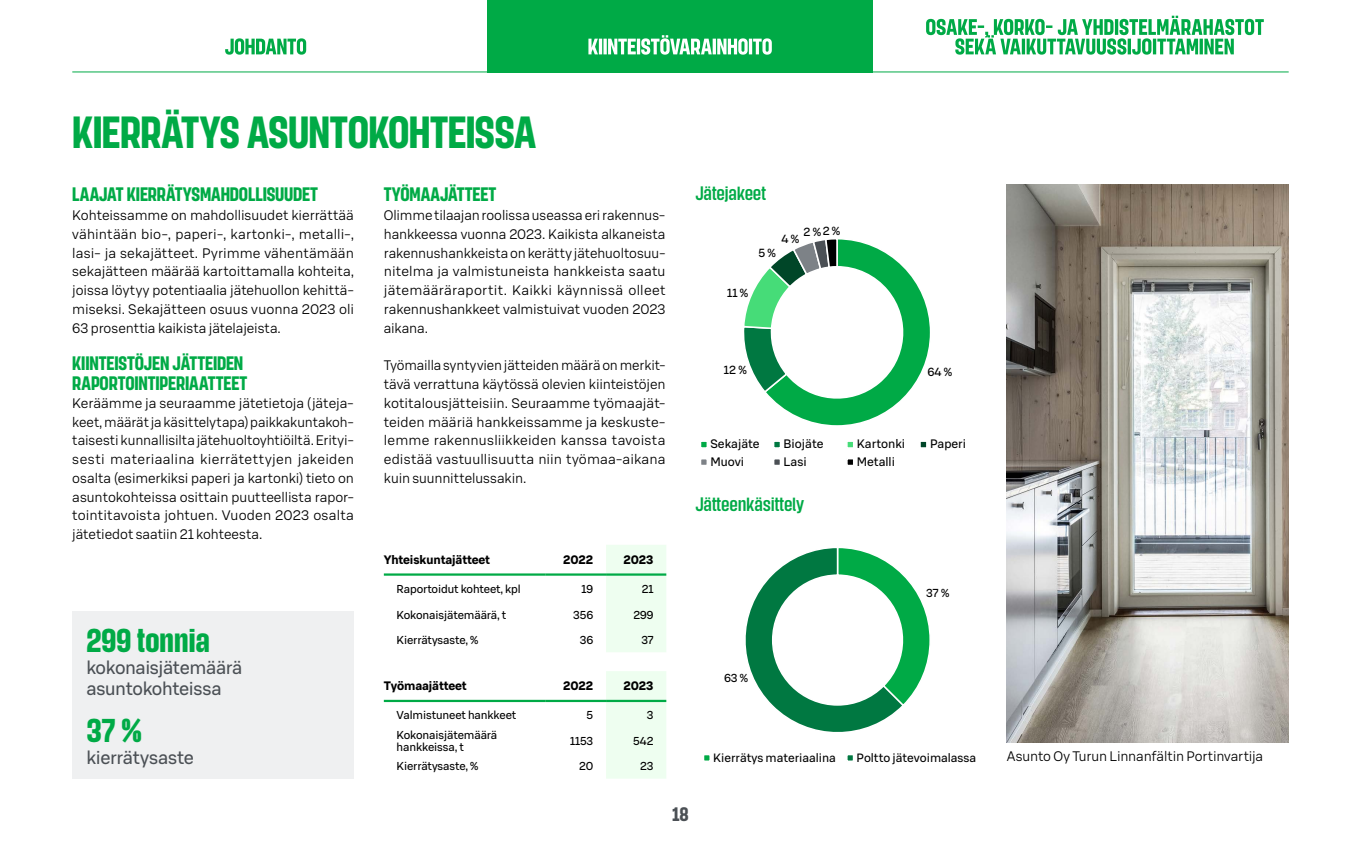
<style>
.page{position:relative;width:1361px;height:851px;background:#fff}
.page>*{position:absolute;margin:0;border:0;box-sizing:border-box;transform-origin:0 0}
.H2_Otsikko_A{font:700 45px "S Bonus Display";letter-spacing:-.01em;color:#00aa46}
.vihreä_nosto{font:700 33px "S Bonus Display";letter-spacing:-.015em;color:#00aa46}
.H3_Otsikko_B{font:700 19.5px/19.5px "S Bonus Display";letter-spacing:-.01em;color:#00aa46}
.t1{font:600 19.5px "S Bonus Display";letter-spacing:-.015em;color:#00aa46}
.t2{font:700 19.5px "S Bonus Display";color:#4b5055}
.vihreän_noston_pari{font:18px/21px "S Bonus UX";letter-spacing:-.02em;color:#4b5055}
.P_Leipis{font:300 13.5px/18.8px "S Bonus UX";letter-spacing:-.005em;color:#000;text-align:justify}
.t3{font:12px "S Bonus UX";color:#000}
.T_otsikko{font:700 12px "S Bonus UX";letter-spacing:-.01em;color:#000}
.T_ots_numerot{font:700 12px "S Bonus UX";color:#000}
.t4{font:11.85px "S Bonus UX";color:#000}
.t5{font:11.55px "S Bonus UX";color:#000}
.t6{font:11.4px "S Bonus UX";color:#000}
.T_text{font:11.25px/12.8px "S Bonus UX";letter-spacing:-.01em;color:#000}
.T_numerot{font:11.25px "S Bonus UX";letter-spacing:-.01em;color:#000}
</style>
<div class="page">
<div style="left:487px;top:0;width:386px;height:72px;background:#00aa46"></div>
<svg style="left:225px;top:38px;width:81px;height:17px"></svg>
<svg style="left:588px;top:35px;width:184px;height:20px"></svg>
<svg style="left:926px;top:16px;width:337px;height:39px"></svg>
<hr style="left:72px;top:72px;width:1216px;height:1px;background:#00aa46">
<div style="left:72px;top:610px;width:282px;height:168px;background:#eff0f1"></div>
<div style="left:606px;top:545px;width:60px;height:107px;background:#eefef0"></div>
<hr style="left:384px;top:573px;width:162px;height:2px;background:#00aa46">
<hr style="left:546px;top:573px;width:60px;height:2px;background:#00aa46">
<hr style="left:606px;top:573px;width:60px;height:2px;background:#00aa46">
<div style="left:606px;top:671px;width:60px;height:107px;background:#eefef0"></div>
<hr style="left:384px;top:699px;width:162px;height:3px;background:#00aa46">
<hr style="left:546px;top:699px;width:60px;height:3px;background:#00aa46">
<hr style="left:606px;top:699px;width:60px;height:3px;background:#00aa46">
<svg style="left:744px;top:239px;width:186px;height:187px"></svg>
<svg style="left:701px;top:441px;width:6px;height:7px"></svg>
<svg style="left:774px;top:441px;width:6px;height:7px"></svg>
<svg style="left:847px;top:441px;width:6px;height:7px"></svg>
<svg style="left:920px;top:441px;width:7px;height:7px"></svg>
<svg style="left:701px;top:459px;width:6px;height:6px"></svg>
<svg style="left:774px;top:459px;width:6px;height:6px"></svg>
<svg style="left:847px;top:459px;width:6px;height:6px"></svg>
<svg style="left:745px;top:548px;width:185px;height:184px"></svg>
<svg style="left:704px;top:755px;width:6px;height:6px"></svg>
<svg style="left:847px;top:755px;width:6px;height:6px"></svg>
<img style="left:1007px;top:184px;width:281px;height:558px">
<h2 class="H2_Otsikko_A" style="left:72px;top:104px;width:465px">KIERRÄTYS ASUNTOKOHTEISSA</h2>
<h3 class="H3_Otsikko_B" style="left:72px;top:185px;width:247px">LAAJAT KIERRÄTYSMAHDOLLISUUDET</h3>
<p class="P_Leipis" style="left:72px;top:205px;width:283px">Kohteissamme on mahdollisuudet kierrättää vähintään bio-, paperi-, kartonki-, metalli-, lasi- ja sekajätteet. Pyrimme vähentämään sekajätteen määrää kartoittamalla kohteita, joissa löytyy potentiaalia jätehuollon kehittä&shy;miseksi. Sekajätteen osuus vuonna 2023 oli 63 prosenttia kaikista jätelajeista.</p>
<h3 class="H3_Otsikko_B" style="left:72px;top:354px;width:177px">KIINTEISTÖJEN JÄTTEIDEN<br>RAPORTOINTIPERIAATTEET</h3>
<p class="P_Leipis" style="left:72px;top:393px;width:283px">Keräämme ja seuraamme jätetietoja (jäteja&shy;keet, määrät ja käsittelytapa) paikkakuntakoh&shy;taisesti kunnallisilta jätehuoltoyhtiöiltä. Erityi&shy;sesti materiaalina kierrätettyjen jakeiden osalta (esimerkiksi paperi ja kartonki) tieto on asuntokohteissa osittain puutteellista rapor&shy;tointitavoista johtuen. Vuoden 2023 osalta jätetiedot saatiin 21 kohteesta.</p>
<h3 class="H3_Otsikko_B" style="left:384px;top:185px;width:114px">TYÖMAAJÄTTEET</h3>
<p class="P_Leipis" style="left:384px;top:205px;width:283px">Olimme tilaajan roolissa useassa eri rakennus&shy;hankkeessa vuonna 2023. Kaikista alkaneista rakennushankkeista on kerätty jätehuoltosuu&shy;nitelma ja valmistuneista hankkeista saatu jätemääräraportit. Kaikki käynnissä olleet rakennushankkeet valmistuivat vuoden 2023 aikana.</p>
<p class="P_Leipis" style="left:384px;top:355px;width:283px">Työmailla syntyvien jätteiden määrä on merkit&shy;tävä verrattuna käytössä olevien kiinteistöjen kotitalousjätteisiin. Seuraamme työmaajät&shy;teiden määriä hankkeissamme ja keskuste&shy;lemme rakennusliikkeiden kanssa tavoista edistää vastuullisuutta niin työmaa-aikana kuin suunnittelussakin.</p>
<p class="vihreä_nosto" style="left:86px;top:619px;width:125px">299 tonnia</p>
<p class="vihreän_noston_pari" style="left:86px;top:656px;width:158px">kokonaisjätemäärä asuntokohteissa</p>
<p class="vihreä_nosto" style="left:86px;top:710px;width:56px">37 %</p>
<p class="vihreän_noston_pari" style="left:86px;top:746px;width:109px">kierrätysaste</p>
<p class="T_otsikko" style="left:384px;top:551px;width:108px">Yhteiskuntajätteet</p>
<p class="T_ots_numerot" style="left:563px;top:551px;width:32px">2022</p>
<p class="T_ots_numerot" style="left:623px;top:551px;width:32px">2023</p>
<p class="T_text" style="left:396px;top:582px;width:126px">Raportoidut kohteet, kpl</p>
<p class="T_numerot" style="left:581px;top:581px;width:13px">19</p>
<p class="T_numerot" style="left:642px;top:581px;width:13px">21</p>
<p class="T_text" style="left:396px;top:607px;width:111px">Kokonaisjätemäärä, t</p>
<p class="T_numerot" style="left:573px;top:607px;width:22px">356</p>
<p class="T_numerot" style="left:633px;top:607px;width:22px">299</p>
<p class="T_text" style="left:396px;top:633px;width:83px">Kierrätysaste, %</p>
<p class="T_numerot" style="left:580px;top:632px;width:15px">36</p>
<p class="T_numerot" style="left:641px;top:632px;width:14px">37</p>
<p class="T_otsikko" style="left:384px;top:678px;width:84px">Työmaajätteet</p>
<p class="T_ots_numerot" style="left:563px;top:678px;width:32px">2022</p>
<p class="T_ots_numerot" style="left:623px;top:678px;width:32px">2023</p>
<p class="T_text" style="left:396px;top:708px;width:121px">Valmistuneet hankkeet</p>
<p class="T_numerot" style="left:586px;top:707px;width:8px">5</p>
<p class="T_numerot" style="left:647px;top:707px;width:8px">3</p>
<p class="T_text" style="left:396px;top:727px;width:102px">Kokonaisjätemäärä hankkeissa, t</p>
<p class="T_numerot" style="left:570px;top:733px;width:25px">1153</p>
<p class="T_numerot" style="left:633px;top:733px;width:22px">542</p>
<p class="T_text" style="left:396px;top:759px;width:83px">Kierrätysaste, %</p>
<p class="T_numerot" style="left:579px;top:758px;width:16px">20</p>
<p class="T_numerot" style="left:640px;top:758px;width:15px">23</p>
<h3 class="t1" style="left:695px;top:181px;width:72px">Jätejakeet</h3>
<p class="t5" style="left:803px;top:224px;width:38px">2 %2 %</p>
<p class="t5" style="left:781px;top:231px;width:19px">4 %</p>
<p class="t5" style="left:758px;top:245px;width:19px">5 %</p>
<p class="t5" style="left:727px;top:285px;width:23px">11 %</p>
<p class="t5" style="left:724px;top:362px;width:24px">12 %</p>
<p class="t5" style="left:927px;top:364px;width:26px">64 %</p>
<p class="t3" style="left:710px;top:436px;width:51px">Sekajäte</p>
<p class="t3" style="left:783px;top:436px;width:41px">Biojäte</p>
<p class="t3" style="left:857px;top:436px;width:50px">Kartonki</p>
<p class="t3" style="left:930px;top:436px;width:37px">Paperi</p>
<p class="t3" style="left:710px;top:453px;width:35px">Muovi</p>
<p class="t3" style="left:783px;top:453px;width:25px">Lasi</p>
<p class="t3" style="left:857px;top:453px;width:40px">Metalli</p>
<h3 class="t1" style="left:695px;top:492px;width:110px">Jätteenkäsittely</h3>
<p class="t6" style="left:724px;top:670px;width:26px">63 %</p>
<p class="t6" style="left:926px;top:585px;width:25px">37 %</p>
<p class="t4" style="left:713px;top:749px;width:124px">Kierrätys materiaalina</p>
<p class="t4" style="left:856px;top:749px;width:121px">Poltto jätevoimalassa</p>
<p class="P_Leipis" style="left:1007px;top:745px;width:258px">Asunto Oy Turun Linnanfältin Portinvartija</p>
<h3 class="t2" style="left:672px;top:801px;width:18px">18</h3>
</div>
